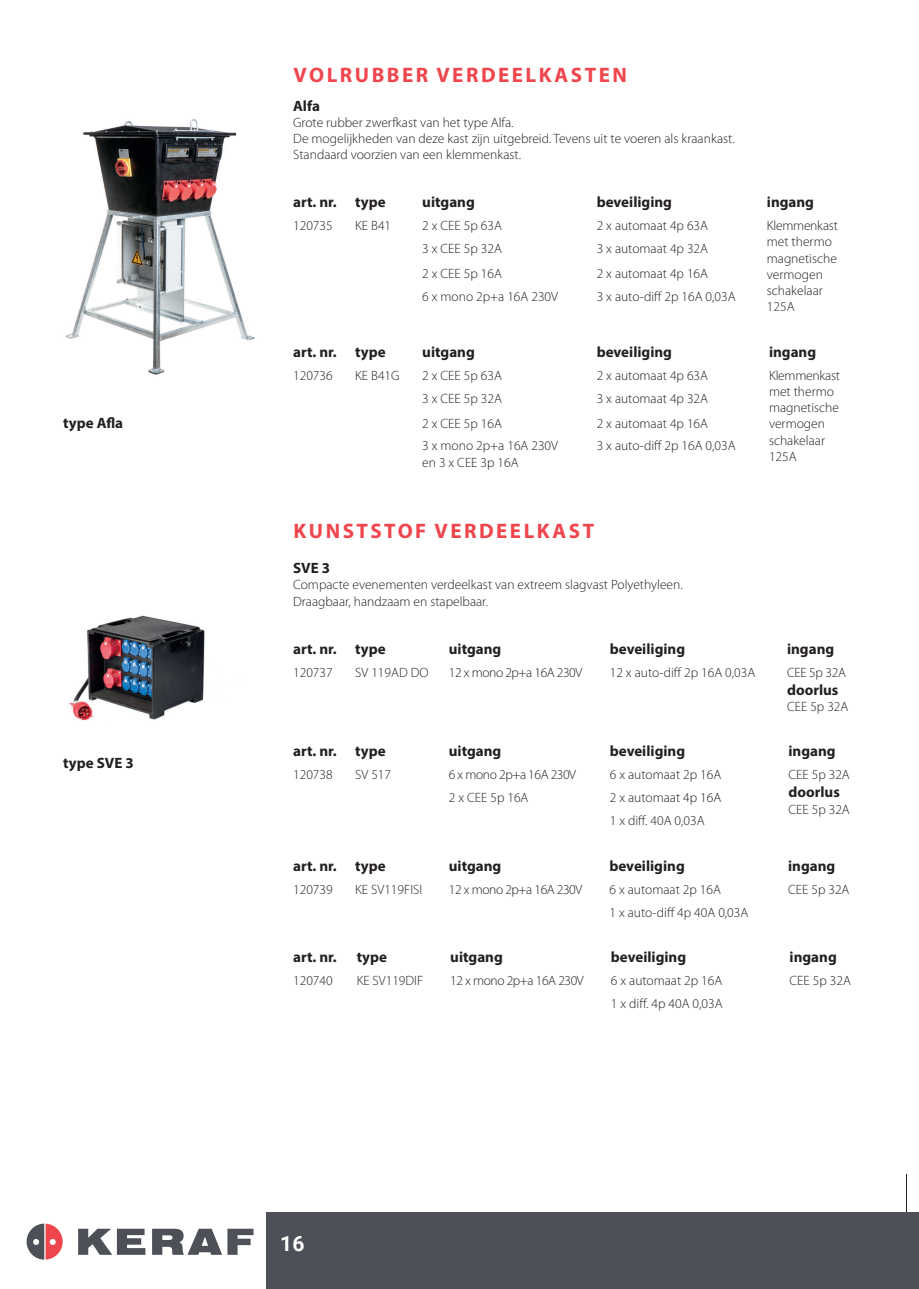
<style>
.page{position:relative;width:919px;height:1289px;background:#fff}
.page>*{position:absolute;margin:0;border:0;box-sizing:border-box;transform-origin:0 0}
.t1{font:700 21px "Myriad Pro";letter-spacing:.12em;color:#ef464d}
.t2{font:700 21px "Roboto";color:#fff}
.t3{font:700 15px "Myriad Pro";color:#231f20}
.t4{font:300 13.5px/16.2px "Myriad Pro";color:#231f20}
.t5{font:300 13.5px "Myriad Pro";letter-spacing:-.03em;color:#231f20}
</style>
<div class="page">
<div style="left:266px;top:1212px;width:652px;height:76px;background:#4d5056"></div>
<svg style="left:78px;top:1228px;width:67px;height:26px"></svg>
<svg style="left:152px;top:1228px;width:101px;height:26px"></svg>
<svg style="left:27px;top:1223px;width:36px;height:36px"></svg>
<img style="left:65px;top:118px;width:190px;height:257px">
<img style="left:69px;top:615px;width:136px;height:106px">
<p class="t3" style="left:63px;top:413px;width:61px">type Afla</p>
<p class="t3" style="left:63px;top:753px;width:72px">type SVE 3</p>
<h1 class="t1" style="left:293px;top:61px;width:335px">VOLRUBBER VERDEELKASTEN</h1>
<p class="t3" style="left:293px;top:96px;width:28px">Alfa</p>
<p class="t4" style="left:293px;top:114px;width:443px">Grote rubber zwerfkast van het type Alfa.<br>De mogelijkheden van deze kast zijn uitgebreid. Tevens uit te voeren als kraankast.<br>Standaard voorzien van een klemmenkast.</p>
<p class="t3" style="left:293px;top:192px;width:94px">art. nr. type</p>
<p class="t3" style="left:422px;top:192px;width:54px">uitgang</p>
<p class="t3" style="left:596px;top:192px;width:77px">beveiliging</p>
<p class="t3" style="left:766px;top:192px;width:49px">ingang</p>
<p class="t4" style="left:293px;top:218px;width:41px">120735</p>
<p class="t4" style="left:355px;top:218px;width:37px">KE B41</p>
<p class="t4" style="left:422px;top:218px;width:81px">2 x CEE 5p 63A</p>
<p class="t4" style="left:596px;top:218px;width:113px">2 x automaat 4p 63A</p>
<p class="t4" style="left:766px;top:218px;width:72px">Klemmenkast met thermo magnetische vermogen schakelaar<br>125A</p>
<p class="t4" style="left:422px;top:241px;width:81px">3 x CEE 5p 32A</p>
<p class="t4" style="left:596px;top:241px;width:113px">3 x automaat 4p 32A</p>
<p class="t4" style="left:422px;top:265px;width:81px">2 x CEE 5p 16A</p>
<p class="t4" style="left:596px;top:265px;width:113px">2 x automaat 4p 16A</p>
<p class="t4" style="left:422px;top:288px;width:137px">6 x mono 2p+a 16A 230V</p>
<p class="t4" style="left:596px;top:288px;width:140px">3 x auto-diff 2p 16A 0,03A</p>
<p class="t3" style="left:293px;top:342px;width:94px">art. nr. type</p>
<p class="t3" style="left:422px;top:342px;width:54px">uitgang</p>
<p class="t3" style="left:596px;top:342px;width:77px">beveiliging</p>
<p class="t3" style="left:769px;top:342px;width:49px">ingang</p>
<p class="t4" style="left:293px;top:367px;width:41px">120736</p>
<p class="t4" style="left:355px;top:367px;width:46px">KE B41G</p>
<p class="t4" style="left:422px;top:367px;width:81px">2 x CEE 5p 63A</p>
<p class="t4" style="left:596px;top:367px;width:113px">2 x automaat 4p 63A</p>
<p class="t4" style="left:769px;top:367px;width:72px">Klemmenkast met thermo magnetische vermogen schakelaar<br>125A</p>
<p class="t4" style="left:422px;top:390px;width:81px">3 x CEE 5p 32A</p>
<p class="t4" style="left:596px;top:390px;width:113px">3 x automaat 4p 32A</p>
<p class="t4" style="left:422px;top:415px;width:81px">2 x CEE 5p 16A</p>
<p class="t4" style="left:596px;top:415px;width:113px">2 x automaat 4p 16A</p>
<p class="t4" style="left:422px;top:438px;width:137px">3 x mono 2p+a 16A 230V en 3 x CEE 3p 16A</p>
<p class="t4" style="left:596px;top:438px;width:140px">3 x auto-diff 2p 16A 0,03A</p>
<h1 class="t1" style="left:293px;top:517px;width:302px">KUNSTSTOF VERDEELKAST</h1>
<p class="t3" style="left:293px;top:558px;width:39px">SVE 3</p>
<p class="t4" style="left:293px;top:577px;width:391px">Compacte evenementen verdeelkast van extreem slagvast Polyethyleen.<br>Draagbaar, handzaam en stapelbaar.</p>
<p class="t3" style="left:293px;top:639px;width:94px">art. nr. type</p>
<p class="t3" style="left:449px;top:639px;width:54px">uitgang</p>
<p class="t3" style="left:609px;top:639px;width:77px">beveiliging</p>
<p class="t3" style="left:787px;top:639px;width:49px">ingang</p>
<p class="t4" style="left:293px;top:664px;width:41px">120737</p>
<p class="t4" style="left:355px;top:664px;width:75px">SV 119AD DO</p>
<p class="t5" style="left:449px;top:664px;width:135px">12 x mono 2p+a 16A 230V</p>
<p class="t4" style="left:609px;top:664px;width:147px">12 x auto-diff 2p 16A 0,03A</p>
<p class="t4" style="left:787px;top:664px;width:60px">CEE 5p 32A</p>
<p class="t3" style="left:787px;top:679px;width:53px">doorlus</p>
<p class="t4" style="left:787px;top:698px;width:63px">CEE 5p 32A</p>
<p class="t3" style="left:293px;top:741px;width:94px">art. nr. type</p>
<p class="t3" style="left:449px;top:741px;width:54px">uitgang</p>
<p class="t3" style="left:609px;top:741px;width:77px">beveiliging</p>
<p class="t3" style="left:788px;top:741px;width:49px">ingang</p>
<p class="t4" style="left:293px;top:767px;width:41px">120738</p>
<p class="t4" style="left:355px;top:767px;width:37px">SV 517</p>
<p class="t5" style="left:449px;top:767px;width:129px">6 x mono 2p+a 16A 230V</p>
<p class="t4" style="left:609px;top:767px;width:113px">6 x automaat 2p 16A</p>
<p class="t4" style="left:788px;top:767px;width:63px">CEE 5p 32A</p>
<p class="t3" style="left:788px;top:782px;width:53px">doorlus</p>
<p class="t4" style="left:788px;top:801px;width:63px">CEE 5p 32A</p>
<p class="t4" style="left:449px;top:789px;width:81px">2 x CEE 5p 16A</p>
<p class="t4" style="left:609px;top:786px;width:113px;line-height:23px">2 x automaat 4p 16A<br>1 x diff. 40A 0,03A</p>
<p class="t3" style="left:293px;top:855px;width:94px">art. nr. type</p>
<p class="t3" style="left:449px;top:855px;width:54px">uitgang</p>
<p class="t3" style="left:609px;top:855px;width:77px">beveiliging</p>
<p class="t3" style="left:788px;top:855px;width:49px">ingang</p>
<p class="t4" style="left:293px;top:881px;width:41px">120739</p>
<p class="t4" style="left:355px;top:881px;width:69px">KE SV119FISI</p>
<p class="t5" style="left:449px;top:881px;width:135px">12 x mono 2p+a 16A 230V</p>
<p class="t4" style="left:609px;top:881px;width:113px">6 x automaat 2p 16A</p>
<p class="t4" style="left:788px;top:881px;width:63px">CEE 5p 32A</p>
<p class="t4" style="left:609px;top:904px;width:140px">1 x auto-diff 4p 40A 0,03A</p>
<p class="t3" style="left:293px;top:947px;width:45px">art. nr.</p>
<p class="t3" style="left:356px;top:947px;width:32px">type</p>
<p class="t3" style="left:450px;top:947px;width:54px">uitgang</p>
<p class="t3" style="left:611px;top:947px;width:77px">beveiliging</p>
<p class="t3" style="left:789px;top:947px;width:49px">ingang</p>
<p class="t4" style="left:293px;top:972px;width:41px">120740</p>
<p class="t4" style="left:356px;top:972px;width:68px">KE SV119DIF</p>
<p class="t5" style="left:450px;top:973px;width:135px">12 x mono 2p+a 16A 230V</p>
<p class="t4" style="left:611px;top:972px;width:113px">6 x automaat 2p 16A</p>
<p class="t4" style="left:789px;top:972px;width:63px">CEE 5p 32A</p>
<p class="t4" style="left:611px;top:995px;width:113px">1 x diff. 4p 40A 0,03A</p>
<h1 class="t2" style="left:280px;top:1229px;width:26px">16</h1>
</div>
